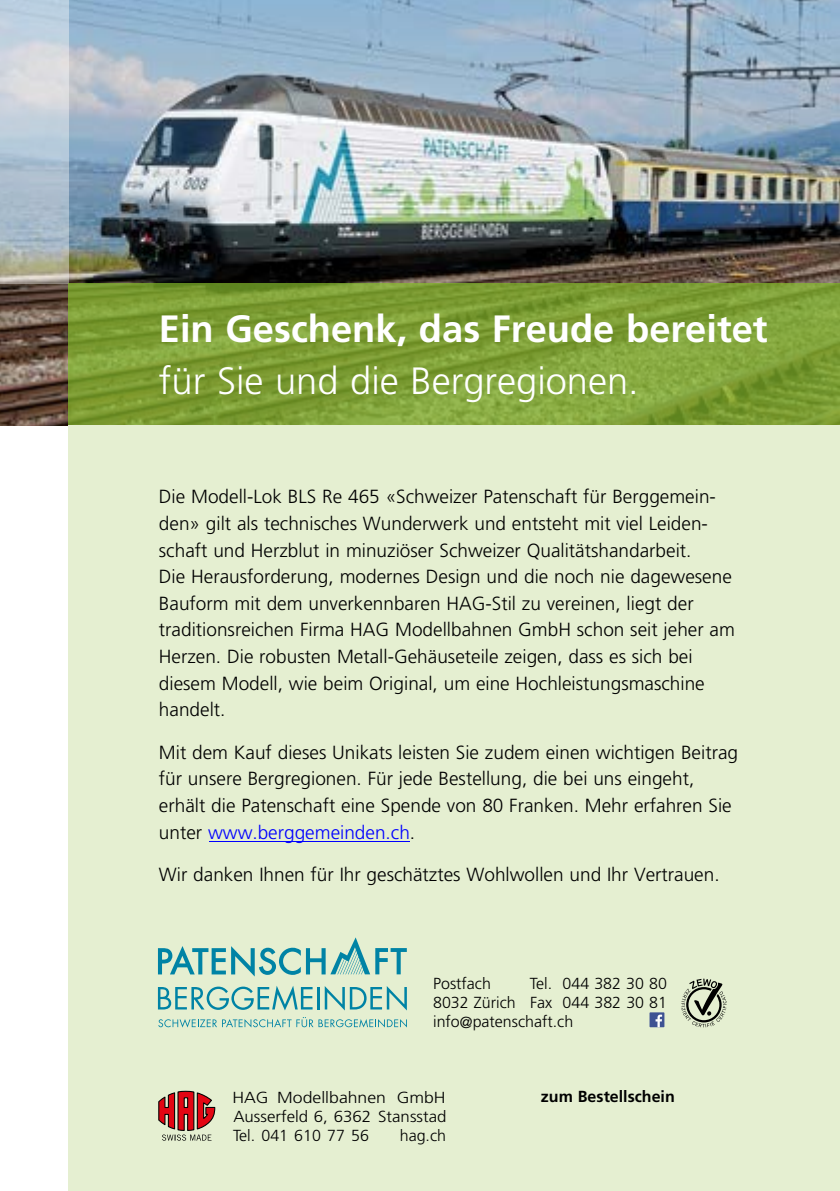
<style>
.page{position:relative;width:840px;height:1191px;background:#fff}
.page>*{position:absolute;margin:0;border:0;box-sizing:border-box;transform-origin:0 0}
.t1{font:700 38px "Frutiger";color:#fff}
.t2{font:300 38px "Frutiger";color:#fff}
.t3{font:300 19px/26.6px "Frutiger";color:#000}
.t4{font:300 16px/19.2px "Frutiger";color:#000;text-align:justify}
.t5{font:300 16px/19px "Frutiger";color:#000;scale:1.05 1}
.t6{font:300 16px "Frutiger";color:#000;scale:1.1 1}
.t7{font:700 16px "Frutiger";color:#000}
.s1{color:#00f}
</style>
<div class="page">
<img style="left:0;top:0;width:839px;height:425px">
<svg style="left:0;top:0;width:68px;height:283px"></svg>
<div style="left:69px;top:425px;width:770px;height:766px;background:#e5efd1"></div>
<hr style="left:208px;top:841px;width:201px;height:1px;background:#00f">
<svg style="left:158px;top:1017px;width:249px;height:10px"></svg>
<svg style="left:158px;top:986px;width:154px;height:24px"></svg>
<hr style="left:317px;top:987px;width:2px;height:22px;background:#0083a5">
<svg style="left:324px;top:986px;width:82px;height:24px"></svg>
<svg style="left:158px;top:946px;width:142px;height:30px"></svg>
<svg style="left:306px;top:937px;width:100px;height:37px"></svg>
<div style="left:649px;top:1012px;width:15px;height:15px;background:#3e5293"></div>
<svg style="left:655px;top:1014px;width:6px;height:13px"></svg>
<svg style="left:681px;top:978px;width:45px;height:49px"></svg>
<svg style="left:68px;top:283px;width:771px;height:142px"></svg>
<svg style="left:158px;top:1090px;width:58px;height:50px"></svg>
<h1 class="t1" style="left:159px;top:307px;width:610px">Ein Geschenk, das Freude bereitet</h1>
<h1 class="t2" style="left:159px;top:360px;width:481px">für Sie und die Bergregionen.</h1>
<p class="t3" style="left:159px;top:484px;width:577px">Die Modell-Lok BLS Re 465 «Schweizer Patenschaft für Berggemein&shy;den» gilt als technisches Wunderwerk und entsteht mit viel Leiden&shy;schaft und Herzblut in minuziöser Schweizer Qualitätshandarbeit.<br>Die Herausforderung, modernes Design und die noch nie dagewesene Bauform mit dem unverkennbaren HAG-Stil zu vereinen, liegt der traditionsreichen Firma HAG Modellbahnen GmbH schon seit jeher am Herzen. Die robusten Metall-Gehäuseteile zeigen, dass es sich bei diesem Modell, wie beim Original, um eine Hochleistungsmaschine handelt.</p>
<p class="t3" style="left:159px;top:739px;width:580px">Mit dem Kauf dieses Unikats leisten Sie zudem einen wichtigen Beitrag für unsere Bergregionen. Für jede Bestellung, die bei uns eingeht, erhält die Patenschaft eine Spende von 80 Franken. Mehr erfahren Sie unter <span class="s1">www.berggemeinden.ch</span>.</p>
<p class="t3" style="left:159px;top:861px;width:562px">Wir danken Ihnen für Ihr geschätztes Wohlwollen und Ihr Vertrauen.</p>
<p class="t4" style="left:433px;top:974px;width:59px">Postfach</p>
<p class="t4" style="left:433px;top:974px;width:235px;text-indent:97px">Tel. 044 382 30 80<br>8032 Zürich Fax 044 382 30 81 info@patenschaft.ch</p>
<p class="t6" style="left:232px;top:1088px;width:195px">HAG Modellbahnen GmbH</p>
<p class="t7" style="left:540px;top:1087px;width:135px">zum Bestellschein</p>
<p class="t5" style="left:233px;top:1106px;width:205px">Ausserfeld 6, 6362 Stansstad<br>Tel. 041 610 77 56</p>
<p class="t4" style="left:399px;top:1125px;width:48px">hag.ch</p>
</div>
